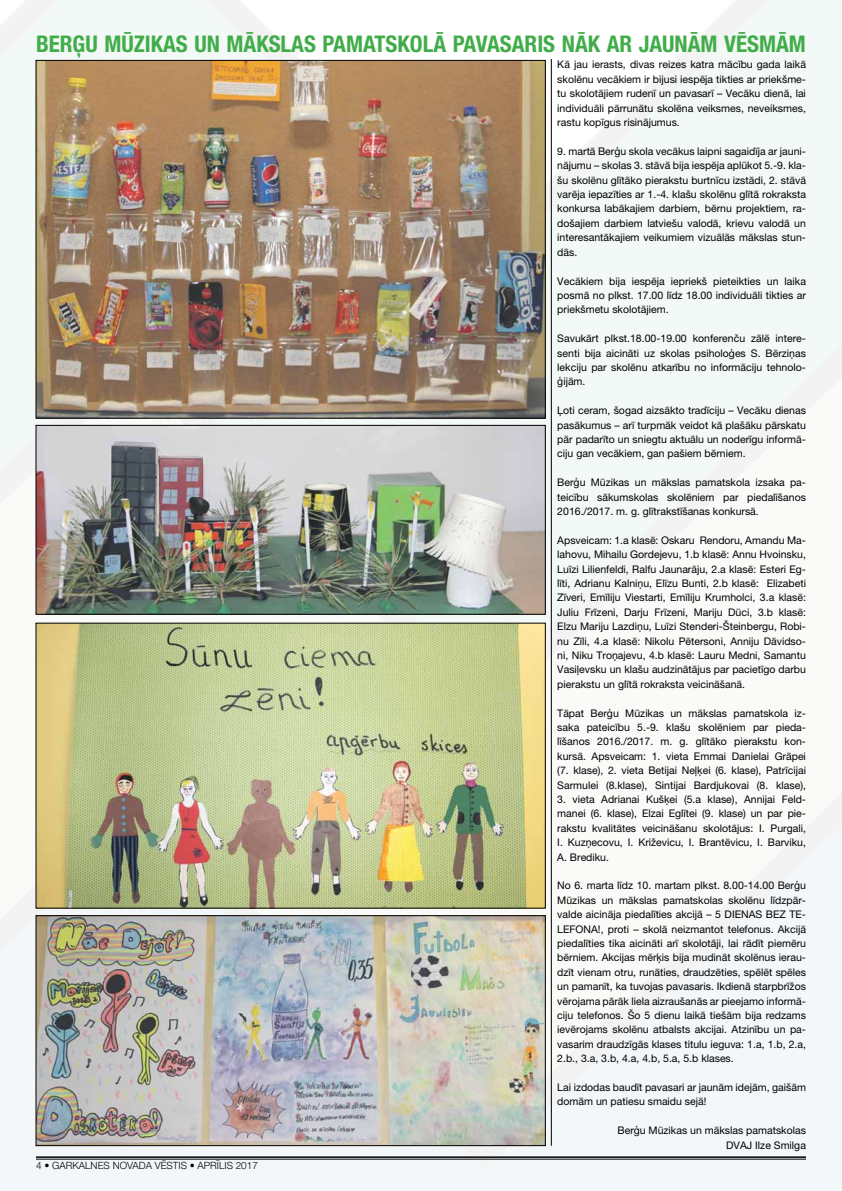
<style>
.page{position:relative;width:842px;height:1191px;background:#fff}
.page>*{position:absolute;margin:0;border:0;box-sizing:border-box;transform-origin:0 0}
.t1{font:700 condensed 23px "Helvetica Neue LT Pro";color:#41ad49}
.t2{font:10.5px/14.4px "Helvetica Neue LT Pro";color:#000;text-align:justify}
.t3{font:300 10px "Helvetica Neue LT Pro";color:#000}
</style>
<div class="page">
<img style="left:0;top:0;width:842px;height:1190px">
<hr style="left:36px;top:1156px;width:770px;height:1px;background:#000">
<hr style="left:36px;top:1158px;width:770px;height:1px;background:#000">
<img style="left:38px;top:427px;width:505px;height:185px">
<div style="left:36px;top:425px;width:509px;height:189px;border:1px solid #000"></div>
<img style="left:38px;top:625px;width:505px;height:281px">
<img style="left:38px;top:62px;width:505px;height:354px">
<img style="left:38px;top:917px;width:505px;height:226px">
<div style="left:36px;top:915px;width:509px;height:230px;border:1px solid #000"></div>
<hr style="left:551px;top:59px;width:1px;height:1086px;background:#000">
<h1 class="t1" style="left:36px;top:30px;width:771px">BERĢU MŪZIKAS UN MĀKSLAS PAMATSKOLĀ PAVASARIS NĀK AR JAUNĀM VĒSMĀM</h1>
<p class="t3" style="left:36px;top:1159px;width:223px">4 • GARKALNES NOVADA VĒSTIS • APRĪLIS 2017</p>
<p class="t2" style="left:557px;top:57px;width:250px">Kā jau ierasts, divas reizes katra mācību gada laikā skolēnu vecākiem ir bijusi iespēja tikties ar priekšme&shy;tu skolotājiem rudenī un pavasarī – Vecāku dienā, lai individuāli pārrunātu skolēna veiksmes, neveiksmes, rastu kopīgus risinājumus.</p>
<p class="t2" style="left:557px;top:144px;width:250px">9. martā Berģu skola vecākus laipni sagaidīja ar jauni&shy;nājumu – skolas 3. stāvā bija iespēja aplūkot 5.-9. kla&shy;šu skolēnu glītāko pierakstu burtnīcu izstādi, 2. stāvā varēja iepazīties ar 1.-4. klašu skolēnu glītā rokraksta konkursa labākajiem darbiem, bērnu projektiem, ra&shy;došajiem darbiem latviešu valodā, krievu valodā un interesantākajiem veikumiem vizuālās mākslas stun&shy;dās.</p>
<p class="t2" style="left:557px;top:273px;width:250px">Vecākiem bija iespēja iepriekš pieteikties un laika posmā no plkst. 17.00 līdz 18.00 individuāli tikties ar priekšmetu skolotājiem.</p>
<p class="t2" style="left:557px;top:331px;width:250px">Savukārt plkst.18.00-19.00 konferenču zālē intere&shy;senti bija aicināti uz skolas psiholoģes S. Bērziņas lekciju par skolēnu atkarību no informāciju tehnolo&shy;ģijām.</p>
<p class="t2" style="left:557px;top:403px;width:250px">Ļoti ceram, šogad aizsākto tradīciju – Vecāku dienas pasākumus – arī turpmāk veidot kā plašāku pārskatu pār padarīto un sniegtu aktuālu un noderīgu informā&shy;ciju gan vecākiem, gan pašiem bērniem.</p>
<p class="t2" style="left:557px;top:475px;width:250px">Berģu Mūzikas un mākslas pamatskola izsaka pa&shy;teicību sākumskolas skolēniem par piedalīšanos 2016./2017. m. g. glītrakstīšanas konkursā.</p>
<p class="t2" style="left:557px;top:532px;width:250px">Apsveicam: 1.a klasē: Oskaru Rendoru, Amandu Ma&shy;lahovu, Mihailu Gordejevu, 1.b klasē: Annu Hvoinsku, Luīzi Lilienfeldi, Ralfu Jaunarāju, 2.a klasē: Esteri Eg&shy;līti, Adrianu Kalniņu, Elīzu Bunti, 2.b klasē: Elizabeti Zīveri, Emīliju Viestarti, Emīliju Krumholci, 3.a klasē:<br>Juliu Frīzeni, Darju Frīzeni, Mariju Dūci, 3.b klasē:<br>Elzu Mariju Lazdiņu, Luīzi Stenderi-Šteinbergu, Robi&shy;nu Zīli, 4.a klasē: Nikolu Pētersoni, Anniju Dāvidso&shy;ni, Niku Troņajevu, 4.b klasē: Lauru Medni, Samantu Vasiļevsku un klašu audzinātājus par pacietīgo darbu pierakstu un glītā rokraksta veicināšanā.</p>
<p class="t2" style="left:557px;top:705px;width:250px">Tāpat Berģu Mūzikas un mākslas pamatskola iz&shy;saka pateicību 5.-9. klašu skolēniem par pieda&shy;līšanos 2016./2017. m. g. glītāko pierakstu kon&shy;kursā. Apsveicam: 1. vieta Emmai Danielai Grāpei (7. klase), 2. vieta Betijai Neļķei (6. klase), Patrīcijai Sarmulei (8.klase), Sintijai Bardjukovai (8. klase),</p>
<p class="t2" style="left:557px;top:792px;width:250px">3. vieta Adrianai Kušķei (5.a klase), Annijai Feld&shy;manei (6. klase), Elzai Eglītei (9. klase) un par pie&shy;rakstu kvalitātes veicināšanu skolotājus: I. Purgali, I. Kuzņecovu, I. Križevicu, I. Brantēvicu, I. Barviku, A. Brediku.</p>
<p class="t2" style="left:557px;top:878px;width:250px">No 6. marta līdz 10. martam plkst. 8.00-14.00 Berģu Mūzikas un mākslas pamatskolas skolēnu līdzpār&shy;valde aicināja piedalīties akcijā – 5 DIENAS BEZ TE-LEFONA!, proti – skolā neizmantot telefonus. Akcijā piedalīties tika aicināti arī skolotāji, lai rādīt piemēru bērniem. Akcijas mērķis bija mudināt skolēnus ierau&shy;dzīt vienam otru, runāties, draudzēties, spēlēt spēles un pamanīt, ka tuvojas pavasaris. Ikdienā starpbrīžos vērojama pārāk liela aizraušanās ar pieejamo informā&shy;ciju telefonos. Šo 5 dienu laikā tiešām bija redzams ievērojams skolēnu atbalsts akcijai. Atzinību un pa&shy;vasarim draudzīgās klases titulu ieguva: 1.a, 1.b, 2.a, 2.b., 3.a, 3.b, 4.a, 4.b, 5.a, 5.b klases.</p>
<p class="t2" style="left:557px;top:1080px;width:250px">Lai izdodas baudīt pavasari ar jaunām idejām, gaišām domām un patiesu smaidu sejā!</p>
<p class="t2" style="left:617px;top:1123px;width:190px;text-align:right">Berģu Mūzikas un mākslas pamatskolas<br>DVAJ Ilze Smilga</p>
</div>
